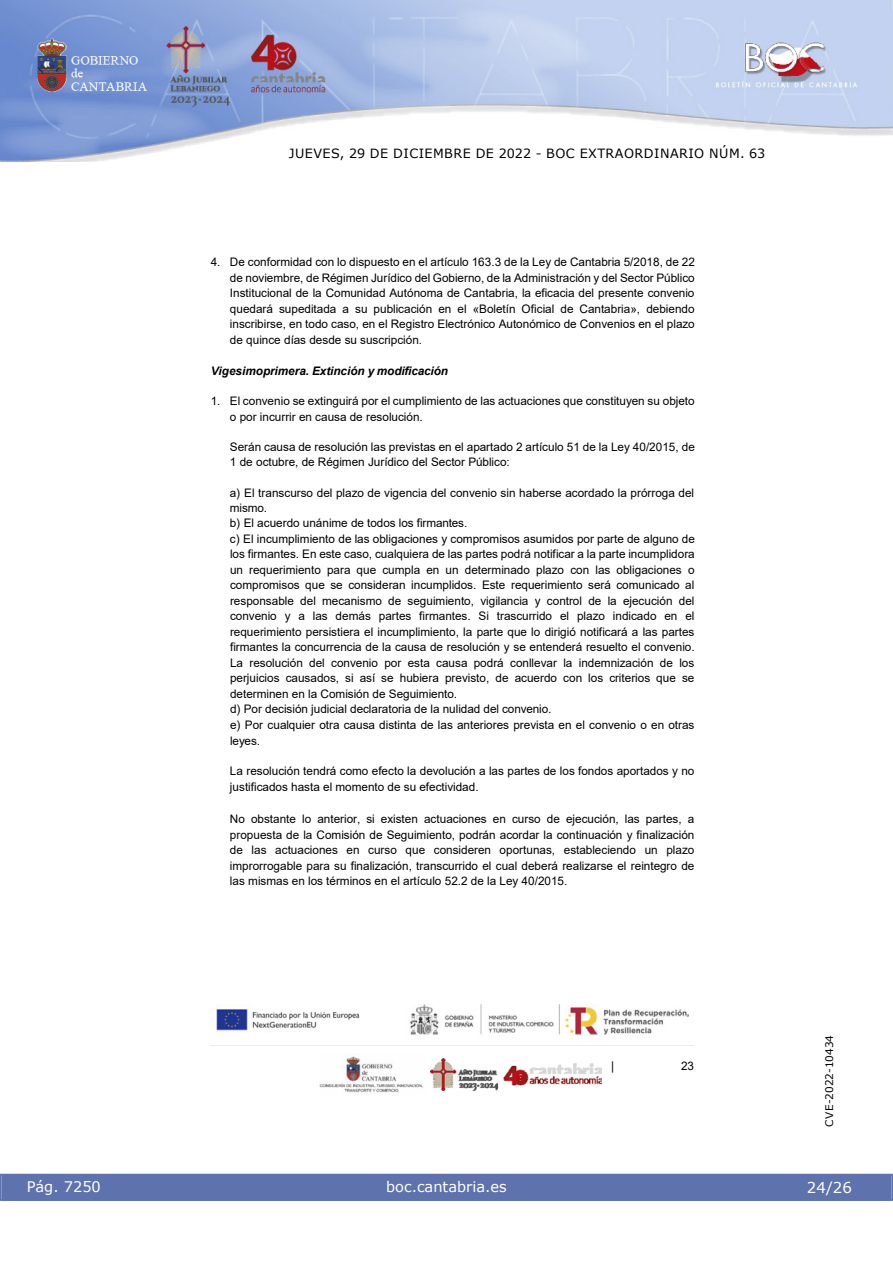
<style>
.page{position:relative;width:893px;height:1263px;background:#fff}
.page>*{position:absolute;margin:0;border:0;box-sizing:border-box;transform-origin:0 0}
.t1{font:15px "Verdana 2";color:#fff}
.t2{font:14.55px "Verdana 2";color:#fff}
.t3{font:12.75px "Verdana 2";letter-spacing:.035em;color:#000}
.t4{font:11.7px/15.5px "Arial";color:#000}
.t5{font:italic 700 11.7px "Arial";letter-spacing:-.005em;color:#000}
.t6{font:10.5px "Verdana 2";color:#000}
</style>
<div class="page">
<img style="left:0;top:0;width:893px;height:161px">
<div style="left:1px;top:1174px;width:890px;height:27px;background:#5e73ae"></div>
<img style="left:320px;top:1056px;width:103px;height:37px">
<img style="left:430px;top:1059px;width:171px;height:31px">
<img style="left:216px;top:1004px;width:473px;height:31px">
<p class="t3" style="left:289px;top:144px;width:478px">JUEVES, 29 DE DICIEMBRE DE 2022 - BOC EXTRAORDINARIO NÚM. 63</p>
<p class="t4" style="left:230px;top:254px;width:467px;text-align:justify;text-indent:-19px">4. De conformidad con lo dispuesto en el artículo 163.3 de la Ley de Cantabria 5/2018, de 22 de noviembre, de Régimen Jurídico del Gobierno, de la Administración y del Sector Público Institucional de la Comunidad Autónoma de Cantabria, la eficacia del presente convenio quedará supeditada a su publicación en el «Boletín Oficial de Cantabria», debiendo inscribirse, en todo caso, en el Registro Electrónico Autonómico de Convenios en el plazo de quince días desde su suscripción.</p>
<p class="t5" style="left:211px;top:363px;width:239px">Vigesimoprimera. Extinción y modificación</p>
<p class="t4" style="left:230px;top:393px;width:466px;text-indent:-19px">1. El convenio se extinguirá por el cumplimiento de las actuaciones que constituyen su objeto o por incurrir en causa de resolución.</p>
<p class="t4" style="left:230px;top:439px;width:466px">Serán causa de resolución las previstas en el apartado 2 artículo 51 de la Ley 40/2015, de<br>1 de octubre, de Régimen Jurídico del Sector Público:</p>
<p class="t4" style="left:230px;top:485px;width:466px">a) El transcurso del plazo de vigencia del convenio sin haberse acordado la prórroga del mismo.<br>b) El acuerdo unánime de todos los firmantes.<br>c) El incumplimiento de las obligaciones y compromisos asumidos por parte de alguno de los firmantes. En este caso, cualquiera de las partes podrá notificar a la parte incumplidora un requerimiento para que cumpla en un determinado plazo con las obligaciones o compromisos que se consideran incumplidos. Este requerimiento será comunicado al responsable del mecanismo de seguimiento, vigilancia y control de la ejecución del convenio y a las demás partes firmantes. Si trascurrido el plazo indicado en el requerimiento persistiera el incumplimiento, la parte que lo dirigió notificará a las partes firmantes la concurrencia de la causa de resolución y se entenderá resuelto el convenio.<br>La resolución del convenio por esta causa podrá conllevar la indemnización de los perjuicios causados, si así se hubiera previsto, de acuerdo con los criterios que se determinen en la Comisión de Seguimiento.<br>d) Por decisión judicial declaratoria de la nulidad del convenio.<br>e) Por cualquier otra causa distinta de las anteriores prevista en el convenio o en otras leyes.</p>
<p class="t4" style="left:230px;top:763px;width:466px">La resolución tendrá como efecto la devolución a las partes de los fondos aportados y no justificados hasta el momento de su efectividad.</p>
<p class="t4" style="left:230px;top:811px;width:466px;text-align:justify">No obstante lo anterior, si existen actuaciones en curso de ejecución, las partes, a propuesta de la Comisión de Seguimiento, podrán acordar la continuación y finalización de las actuaciones en curso que consideren oportunas, estableciendo un plazo improrrogable para su finalización, transcurrido el cual deberá realizarse el reintegro de las mismas en los términos en el artículo 52.2 de la Ley 40/2015.</p>
<p class="t2" style="left:27px;top:1177px;width:76px">Pág. 7250</p>
<p class="t2" style="left:386px;top:1177px;width:122px">boc.cantabria.es</p>
<p class="t4" style="left:611px;top:1058px;width:5px">|</p>
<p class="t4" style="left:681px;top:1058px;width:14px">23</p>
<p class="t6" style="left:822px;top:1126px;width:93px;rotate:-90deg">CVE-2022-10434</p>
<p class="t1" style="left:807px;top:1177px;width:46px">24/26</p>
</div>
